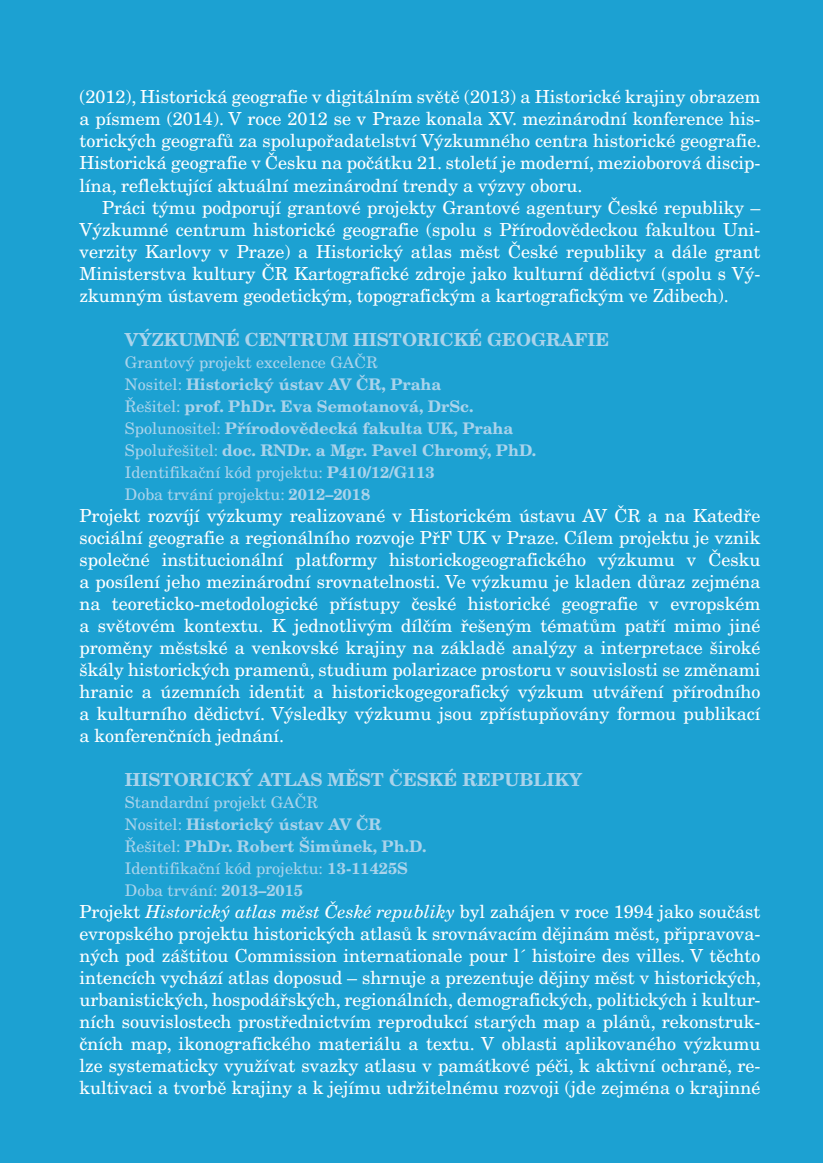
<style>
.page{position:relative;width:823px;height:1163px;background:#fff}
.page>*{position:absolute;margin:0;border:0;box-sizing:border-box;transform-origin:0 0}
.t1{font:18px/22px "New Century Schlbk CE";color:#fff;text-align:justify}
.t2{font:700 18px "New Century Schlbk CE";color:#aad3eb}
.t3{font:700 16px/22px "New Century Schlbk CE";color:#aad3eb}
.t4{font:16px/22px "New Century Schlbk CE";color:#aad3eb}
.s1{font-weight:400}
.s2{font-weight:700}
.s3{font-style:italic}
</style>
<div class="page">
<div style="left:0;top:0;width:822px;height:1162px;background:#1ca1d2"></div>
<p class="t1" style="left:80px;top:86px;width:682px">(2012), Historická geografie v digitálním světě (2013) a Historické krajiny obrazem a písmem (2014). V roce 2012 se v Praze konala XV. mezinárodní konference his&shy;torických geografů za spolupořadatelství Výzkumného centra historické geografie.<br>Historická geografie v Česku na počátku 21. století je moderní, mezioborová discip&shy;lína, reflektující aktuální mezinárodní trendy a výzvy oboru.</p>
<p class="t1" style="left:80px;top:196px;width:682px;text-indent:23px">Práci týmu podporují grantové projekty Grantové agentury České republiky – Výzkumné centrum historické geografie (spolu s Přírodovědeckou fakultou Uni&shy;verzity Karlovy v Praze) a Historický atlas měst České republiky a dále grant Ministerstva kultury ČR Kartografické zdroje jako kulturní dědictví (spolu s Vý&shy;zkumným ústavem geodetickým, topografickým a kartografickým ve Zdibech).</p>
<p class="t2" style="left:125px;top:328px;width:485px">VÝZKUMNÉ CENTRUM HISTORICKÉ GEOGRAFIE</p>
<p class="t3" style="left:125px;top:351px;width:413px"><span class="s1">Grantový projekt excelence GAČR<br>Nositel:</span> Historický ústav AV ČR, Praha<br><span class="s1">Řešitel:</span> prof. PhDr. Eva Semotanová, DrSc.<br><span class="s1">Spolunositel:</span> Přírodovědecká fakulta UK, Praha <span class="s1">Spoluřešitel:</span> doc. RNDr. a Mgr. Pavel Chromý, PhD.<br><span class="s1">Identifikační kód projektu:</span> P410/12/G113<br><span class="s1">Doba trvání projektu:</span> 2012–2018</p>
<p class="t1" style="left:79px;top:504px;width:682px">Projekt rozvíjí výzkumy realizované v Historickém ústavu AV ČR a na Katedře sociální geografie a regionálního rozvoje PřF UK v Praze. Cílem projektu je vznik společné institucionální platformy historickogeografického výzkumu v Česku a posílení jeho mezinárodní srovnatelnosti. Ve výzkumu je kladen důraz zejména na teoreticko-metodologické přístupy české historické geografie v evropském a světovém kontextu. K jednotlivým dílčím řešeným tématům patří mimo jiné proměny městské a venkovské krajiny na základě analýzy a interpretace široké škály historických pramenů, studium polarizace prostoru v souvislosti se změnami hranic a územních identit a historickogegorafický výzkum utváření přírodního a kulturního dědictví. Výsledky výzkumu jsou zpřístupňovány formou publikací a konferenčních jednání.</p>
<p class="t2" style="left:125px;top:768px;width:459px">HISTORICKÝ ATLAS MĚST ČESKÉ REPUBLIKY</p>
<p class="t4" style="left:125px;top:791px;width:303px">Standardní projekt GAČR<br>Nositel: <span class="s2">Historický ústav AV ČR<br></span>Řešitel: <span class="s2">PhDr. Robert Šimůnek, Ph.D.<br></span>Identifikační kód projektu: <span class="s2">13-11425S<br></span>Doba trvání: <span class="s2">2013–2015</span></p>
<p class="t1" style="left:79px;top:900px;width:682px">Projekt <span class="s3">Historický atlas měst České republiky</span> byl zahájen v roce 1994 jako součást evropského projektu historických atlasů k srovnávacím dějinám měst, připravova&shy;ných pod záštitou Commission internationale pour l´ histoire des villes. V těchto intencích vychází atlas doposud – shrnuje a prezentuje dějiny měst v historických, urbanistických, hospodářských, regionálních, demografických, politických i kultur&shy;ních souvislostech prostřednictvím reprodukcí starých map a plánů, rekonstruk&shy;čních map, ikonografického materiálu a textu. V oblasti aplikovaného výzkumu lze systematicky využívat svazky atlasu v památkové péči, k aktivní ochraně, re&shy;kultivaci a tvorbě krajiny a k jejímu udržitelnému rozvoji (jde zejména o krajinné</p>
</div>
